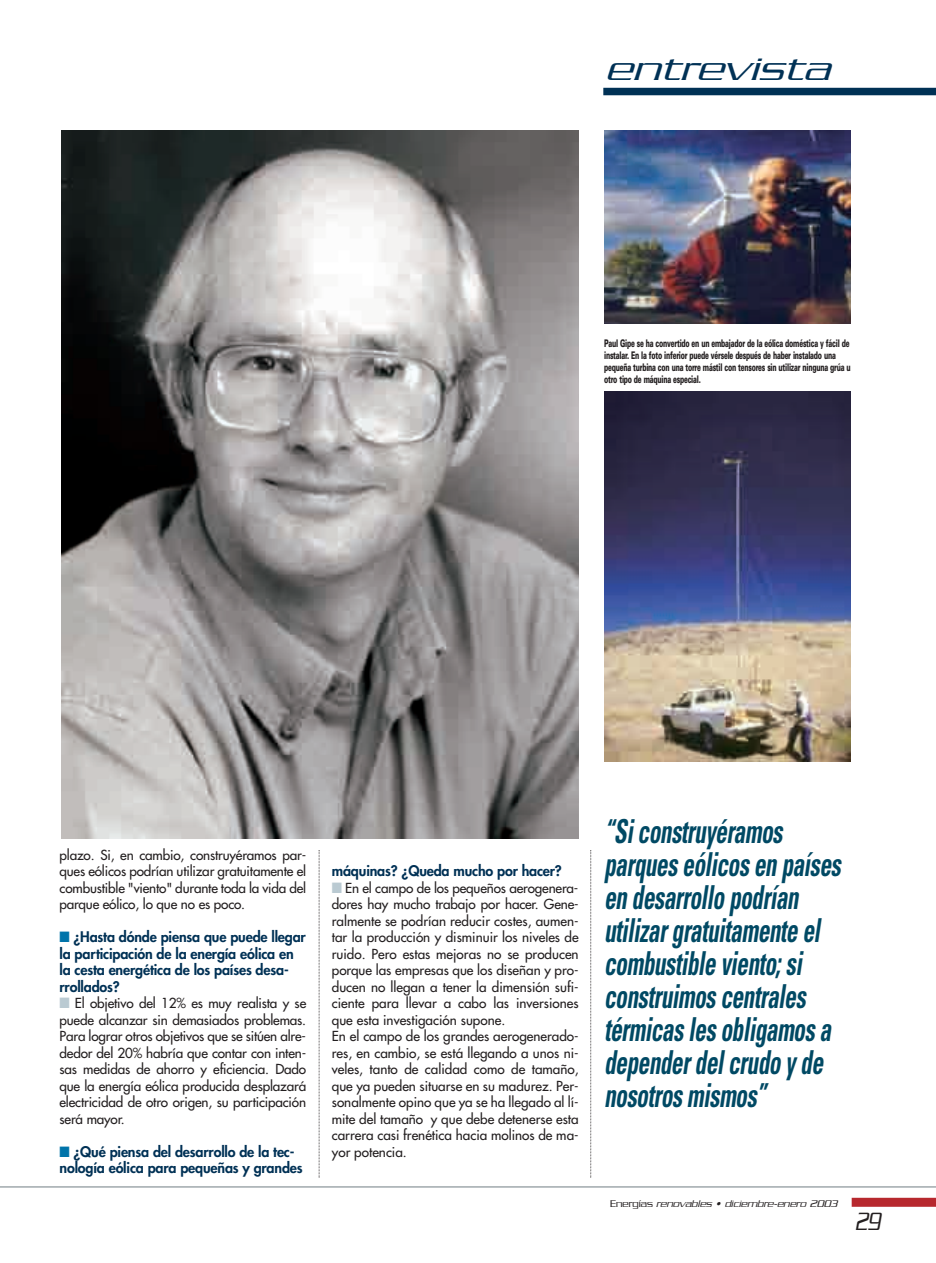
<style>
.page{position:relative;width:936px;height:1263px;background:#fff}
.page>*{position:absolute;margin:0;border:0;box-sizing:border-box;transform-origin:0 0}
.t1{font:italic 300 36px "Serpentine";color:#003155;scale:1.25 1}
.t2{font:italic 700 condensed 33px/33px "Univers";letter-spacing:-.02em;color:#004964;scale:.7 1}
.t3{font:italic 300 27px "Serpentine";color:#231f20;scale:.7 1}
.t4{font:800 14.25px/16.5px "Futura";letter-spacing:-.01em;color:#003155}
.t5{font:13.5px/16.5px "Futura";color:#231f20;text-align:justify}
.t6{font:900 10.5px/12px "Univers";letter-spacing:-.035em;color:#231f20;scale:.6 1}
.t7{font:italic 300 10.5px "Serpentine";color:#231f20}
.s1{color:#0074aa}
.s2{color:#bacad2}
.s3{font-style:normal}
</style>
<div class="page">
<div style="left:851px;top:1198px;width:84px;height:9px;background:#b7282e"></div>
<hr style="left:0;top:1186px;width:935px;height:1px;background:#717d83">
<svg style="left:319px;top:850px;width:1px;height:328px"></svg>
<svg style="left:590px;top:850px;width:1px;height:328px"></svg>
<div style="left:603px;top:88px;width:332px;height:7px;background:#003155"></div>
<img style="left:61px;top:131px;width:518px;height:708px">
<img style="left:604px;top:130px;width:246px;height:194px">
<img style="left:604px;top:392px;width:246px;height:370px">
<h1 class="t1" style="left:605px;top:57px;width:181px">entrevista</h1>
<p class="t6" style="left:604px;top:339px;width:412px">Paul Gipe se ha convertido en un embajador de la eólica doméstica y fácil de instalar. En la foto inferior puede vérsele después de haber instalado una pequeña turbina con una torre mástil con tensores sin utilizar ninguna grúa u otro tipo de máquina especial.</p>
<p class="t5" style="left:60px;top:847px;width:248px">plazo. Si, en cambio, construyéramos par&shy;ques eólicos podrían utilizar gratuitamente el combustible "viento" durante toda la vida del parque eólico, lo que no es poco.</p>
<p class="t4" style="left:60px;top:930px;width:248px"><span class="s1">■</span> ¿Hasta dónde piensa que puede llegar la participación de la energía eólica en la cesta energética de los países desa&shy;rrollados?</p>
<p class="t5" style="left:60px;top:996px;width:248px"><span class="s2">■</span> El objetivo del 12% es muy realista y se puede alcanzar sin demasiados problemas.<br>Para lograr otros objetivos que se sitúen alre&shy;dedor del 20% habría que contar con inten&shy;sas medidas de ahorro y eficiencia. Dado que la energía eólica producida desplazará electricidad de otro origen, su participación será mayor.</p>
<p class="t4" style="left:60px;top:1144px;width:245px"><span class="s1">■</span> ¿Qué piensa del desarrollo de la tec&shy;nología eólica para pequeñas y grandes</p>
<p class="t4" style="left:332px;top:864px;width:231px">máquinas? ¿Queda mucho por hacer?</p>
<p class="t5" style="left:332px;top:880px;width:248px;text-align:left"><span class="s2">■</span> En el campo de los pequeños aerogenera&shy;dores hay mucho trabajo por hacer. Gene&shy;ralmente se podrían reducir costes, aumen&shy;tar la producción y disminuir los niveles de ruido. Pero estas mejoras no se producen porque las empresas que los diseñan y pro&shy;ducen no llegan a tener la dimensión sufi&shy;ciente para llevar a cabo las inversiones que esta investigación supone.<br>En el campo de los grandes aerogenerado&shy;res, en cambio, se está llegando a unos ni&shy;veles, tanto de calidad como de tamaño, que ya pueden situarse en su madurez. Per&shy;sonalmente opino que ya se ha llegado al lí&shy;mite del tamaño y que debe detenerse esta carrera casi frenética hacia molinos de ma&shy;yor potencia.</p>
<h2 class="t2" style="left:604px;top:817px;width:340px">“Si construyéramos parques eólicos en países en desarrollo podrían utilizar gratuitamente el combustible viento; si construimos centrales térmicas les obligamos a depender del crudo y de nosotros mismos”</h2>
<p class="t7" style="left:610px;top:1200px;width:228px"><span class="s3">Energías</span> renovables • diciembre-enero 2003</p>
<h3 class="t3" style="left:855px;top:1212px;width:37px">29</h3>
</div>
